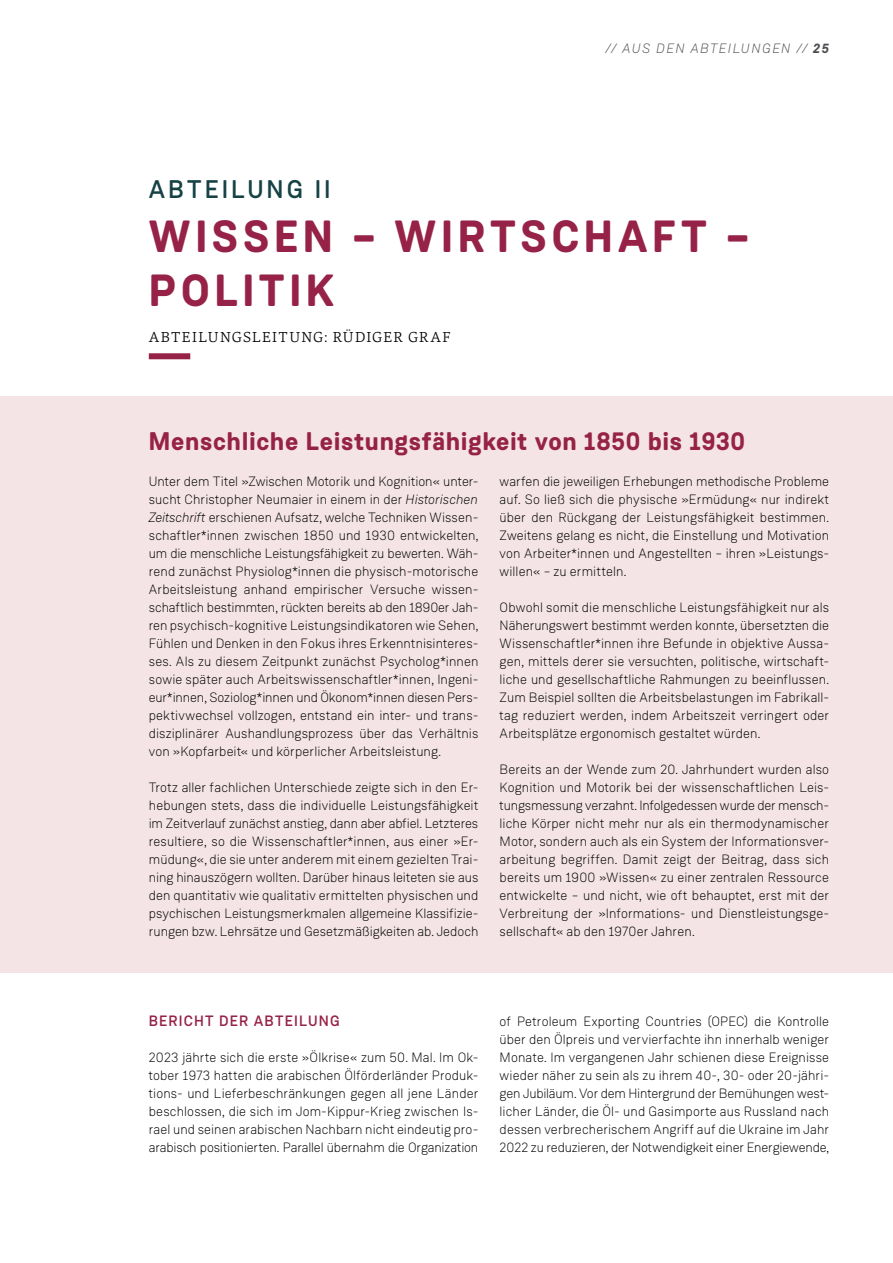
<style>
.page{position:relative;width:893px;height:1263px;background:#fff}
.page>*{position:absolute;margin:0;border:0;box-sizing:border-box;transform-origin:0 0}
.t1{font:700 45px/54px "Weissenhof Grotesk";letter-spacing:.11em;color:#962247}
.t2{font:700 25.5px "Weissenhof Grotesk";letter-spacing:.025em;color:#962247}
.t3{font:500 25.5px "Weissenhof Grotesk";letter-spacing:.115em;color:#164245}
.t4{font:300 15px "Danton";letter-spacing:.09em;color:#000}
.t5{font:500 15px "Weissenhof Grotesk";letter-spacing:.075em;color:#962247}
.t6{font:300 13.5px/18px "Weissenhof Grotesk";letter-spacing:.005em;color:#000;text-align:justify}
.t7{font:italic 300 13.5px "Weissenhof Grotesk";letter-spacing:.095em;color:#4b4d50}
.s1{font-weight:700}
.s2{font-style:italic}
</style>
<div class="page">
<div style="left:0;top:396px;width:893px;height:576px;background:#f4e4e5"></div>
<div style="left:149px;top:353px;width:41px;height:6px;background:#962247"></div>
<p class="t7" style="left:606px;top:40px;width:225px">// AUS DEN ABTEILUNGEN // <span class="s1">25</span></p>
<h2 class="t3" style="left:149px;top:173px;width:183px">ABTEILUNG II</h2>
<h1 class="t1" style="left:149px;top:210px;width:602px">WISSEN – WIRTSCHAFT –<br>POLITIK</h1>
<p class="t4" style="left:149px;top:327px;width:303px">ABTEILUNGSLEITUNG: RÜDIGER GRAF</p>
<h2 class="t2" style="left:149px;top:425px;width:598px">Menschliche Leistungsfähigkeit von 1850 bis 1930</h2>
<p class="t6" style="left:149px;top:472px;width:331px;text-align:left">Unter dem Titel »Zwischen Motorik und Kognition« unter&shy;sucht Christopher Neumaier in einem in der <span class="s2">Historischen Zeitschrift</span> erschienen Aufsatz, welche Techniken Wissen&shy;schaftler*innen zwischen 1850 und 1930 entwickelten, um die menschliche Leistungsfähigkeit zu bewerten. Wäh&shy;rend zunächst Physiolog*innen die physisch-motorische Arbeitsleistung anhand empirischer Versuche wissen&shy;schaftlich bestimmten, rückten bereits ab den 1890er Jah&shy;ren psychisch-kognitive Leistungsindikatoren wie Sehen, Fühlen und Denken in den Fokus ihres Erkenntnisinteres&shy;ses. Als zu diesem Zeitpunkt zunächst Psycholog*innen sowie später auch Arbeitswissenschaftler*innen, Ingeni&shy;eur*innen, Soziolog*innen und Ökonom*innen diesen Pers&shy;pektivwechsel vollzogen, entstand ein inter- und trans&shy;disziplinärer Aushandlungsprozess über das Verhältnis von »Kopfarbeit« und körperlicher Arbeitsleistung.</p>
<p class="t6" style="left:149px;top:778px;width:331px">Trotz aller fachlichen Unterschiede zeigte sich in den Er&shy;hebungen stets, dass die individuelle Leistungsfähigkeit im Zeitverlauf zunächst anstieg, dann aber abfiel. Letzteres resultiere, so die Wissenschaftler*innen, aus einer »Er&shy;müdung«, die sie unter anderem mit einem gezielten Trai&shy;ning hinauszögern wollten. Darüber hinaus leiteten sie aus den quantitativ wie qualitativ ermittelten physischen und psychischen Leistungsmerkmalen allgemeine Klassifizie&shy;rungen bzw. Lehrsätze und Gesetzmäßigkeiten ab. Jedoch</p>
<p class="t6" style="left:500px;top:472px;width:331px">warfen die jeweiligen Erhebungen methodische Probleme auf. So ließ sich die physische »Ermüdung« nur indirekt über den Rückgang der Leistungsfähigkeit bestimmen.<br>Zweitens gelang es nicht, die Einstellung und Motivation von Arbeiter*innen und Angestellten – ihren »Leistungs&shy;willen« – zu ermitteln.</p>
<p class="t6" style="left:500px;top:598px;width:331px">Obwohl somit die menschliche Leistungsfähigkeit nur als Näherungswert bestimmt werden konnte, übersetzten die Wissenschaftler*innen ihre Befunde in objektive Aussa&shy;gen, mittels derer sie versuchten, politische, wirtschaft&shy;liche und gesellschaftliche Rahmungen zu beeinflussen.<br>Zum Beispiel sollten die Arbeitsbelastungen im Fabrikall&shy;tag reduziert werden, indem Arbeitszeit verringert oder Arbeitsplätze ergonomisch gestaltet würden.</p>
<p class="t6" style="left:500px;top:760px;width:331px">Bereits an der Wende zum 20. Jahrhundert wurden also Kognition und Motorik bei der wissenschaftlichen Leis&shy;tungsmessung verzahnt. Infolgedessen wurde der mensch&shy;liche Körper nicht mehr nur als ein thermodynamischer Motor, sondern auch als ein System der Informationsver&shy;arbeitung begriffen. Damit zeigt der Beitrag, dass sich bereits um 1900 »Wissen« zu einer zentralen Ressource entwickelte – und nicht, wie oft behauptet, erst mit der Verbreitung der »Informations- und Dienstleistungsge&shy;sellschaft« ab den 1970er Jahren.</p>
<p class="t5" style="left:149px;top:1012px;width:192px">BERICHT DER ABTEILUNG</p>
<p class="t6" style="left:149px;top:1048px;width:331px">2023 jährte sich die erste »Ölkrise« zum 50. Mal. Im Ok&shy;tober 1973 hatten die arabischen Ölförderländer Produk&shy;tions- und Lieferbeschränkungen gegen all jene Länder beschlossen, die sich im Jom-Kippur-Krieg zwischen Is&shy;rael und seinen arabischen Nachbarn nicht eindeutig pro&shy;arabisch positionierten. Parallel übernahm die Organization</p>
<p class="t6" style="left:500px;top:1012px;width:331px">of Petroleum Exporting Countries (OPEC) die Kontrolle über den Ölpreis und vervierfachte ihn innerhalb weniger Monate. Im vergangenen Jahr schienen diese Ereignisse wieder näher zu sein als zu ihrem 40-, 30- oder 20-jähri&shy;gen Jubiläum. Vor dem Hintergrund der Bemühungen west&shy;licher Länder, die Öl- und Gasimporte aus Russland nach dessen verbrecherischem Angriff auf die Ukraine im Jahr 2022 zu reduzieren, der Notwendigkeit einer Energiewende,</p>
</div>
